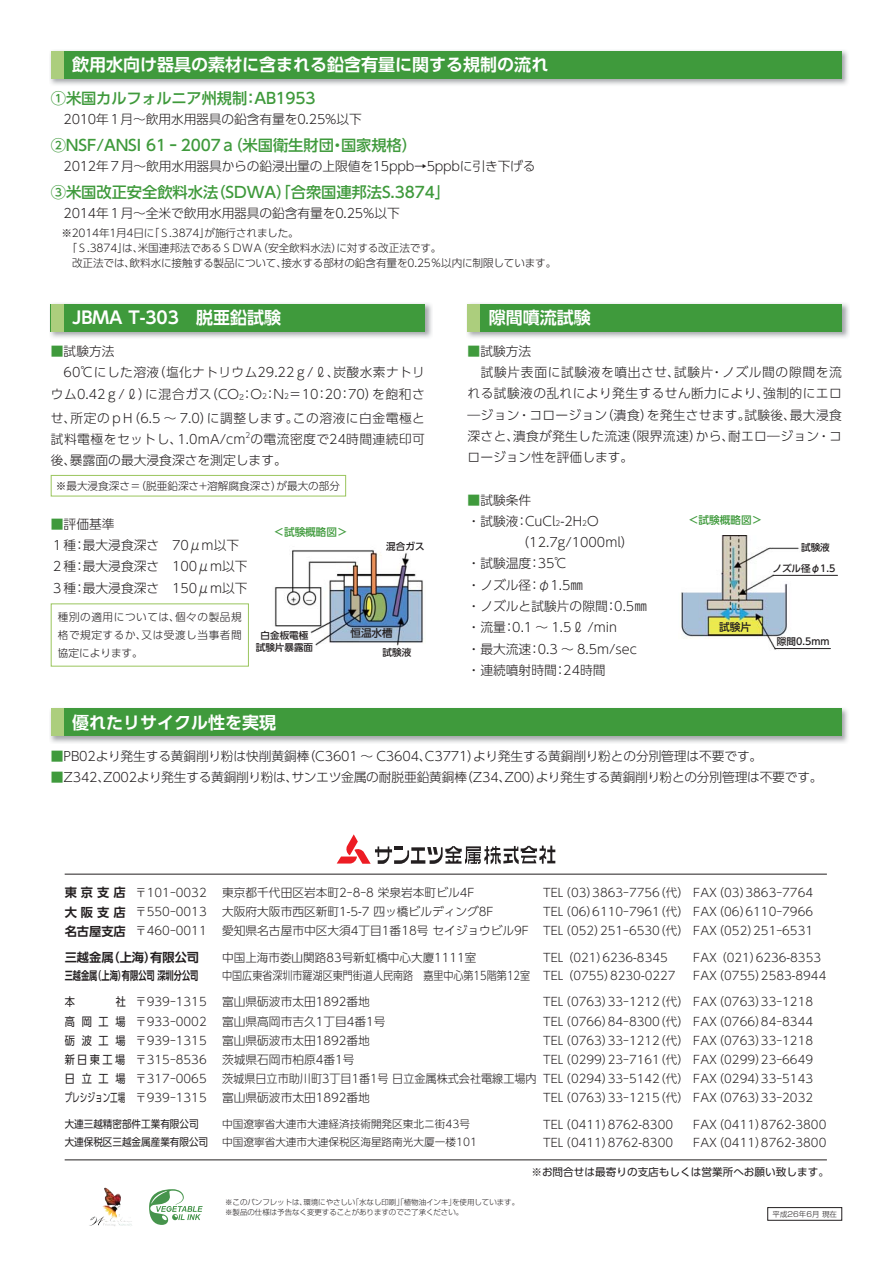
<style>
.page{position:relative;width:893px;height:1263px;background:#fff}
.page>*{position:absolute;margin:0;border:0;box-sizing:border-box;transform-origin:0 0}
.t1{font:16.95px "UD Shin Go Pro De Bold 90 pv RKSJ H";color:#fff}
.t2{font:15.3px "UD Shin Go Pro Medium 90 pv RKSJ H";letter-spacing:-.01em;color:#3f9a3c}
.t3{font:12.75px/21.3px "UD Shin Go Pro Light 90 pv RKSJ H";color:#231f20}
.t4{font:12.75px/21.3px "UD Shin Go Pro Light 90 pv RKSJ H";letter-spacing:.025em;color:#231f20}
.t5{font:12.75px/21.6px "UD Shin Go Pro Light 90 pv RKSJ H";letter-spacing:.03em;color:#231f20}
.t6{font:12.75px "UD Shin Go Pro Light 90 pv RKSJ H";letter-spacing:-.02em;color:#231f20}
.t7{font:12.75px/21.3px "UD Shin Go Pro Light 90 pv RKSJ H";letter-spacing:.035em;color:#231f20}
.t8{font:12.15px "UD Shin Go Pro De Bold 90 pv RKSJ H";color:#231f20}
.t9{font:11.7px "UD Shin Go Pro Light 90 pv RKSJ H";color:#231f20}
.t10{font:11.7px "UD Shin Go Pro Light 90 pv RKSJ H";color:#231f20;scale:.95 1}
.t11{font:11.7px "UD Shin Go Pro Light 90 pv RKSJ H";color:#231f20;scale:.86 1}
.t12{font:11.7px "UD Shin Go Pro De Bold 90 pv RKSJ H";color:#231f20;scale:.7 1}
.t13{font:10.65px/18px "UD Shin Go Pro Light 90 pv RKSJ H";color:#231f20;text-align:justify}
.t14{font:10.65px "UD Shin Go Pro Regular 90 pv RKSJ H";color:#231f20;scale:.9 1}
.t15{font:10.65px "UD Shin Go Pro Regular 90 pv RKSJ H";color:#231f20}
.t16{font:10.65px "UD Shin Go Pro Medium 90 pv RKSJ H";color:#3f9a3c}
.t17{font:10.65px "UD Shin Go Pro Medium 90 pv RKSJ H";color:#231f20}
.t18{font:9.6px/12.8px "UD Shin Go Pro Medium 90 pv RKSJ H";color:#231f20;text-align:center}
.t19{font:7.5px/10.6px "Shin Go Pro Light 90 pv RKSJ H";color:#231f20}
.t20{font:7.5px "UD Shin Go Pro Light 90 pv RKSJ H";color:#231f20}
.s1{color:#3f9a3c}
.s2{font-family:"Koz Min Pro Regular 90 pv RKSJ H";font-size:8.1px}
.s3{font-size:7.5px}
.s4{font-family:"UD Shin Go Pro De Bold 90 pv RKSJ H";font-size:12.15px}
.s5{font-family:"UD Shin Go Pro Regular 90 pv RKSJ H"}
</style>
<div class="page">
<div style="left:51px;top:475px;width:295px;height:21px;border:1px solid #9ac55d"></div>
<img style="left:50px;top:303px;width:382px;height:35px">
<div style="left:51px;top:304px;width:374px;height:27px;background:#3f9a3c"></div>
<img style="left:467px;top:303px;width:382px;height:35px">
<div style="left:468px;top:304px;width:374px;height:27px;background:#3f9a3c"></div>
<div style="left:51px;top:304px;width:13px;height:27px;background:#acce7d"></div>
<img style="left:50px;top:50px;width:798px;height:35px">
<div style="left:51px;top:51px;width:791px;height:28px;background:#3f9a3c"></div>
<div style="left:51px;top:51px;width:13px;height:28px;background:#acce7d"></div>
<img style="left:50px;top:708px;width:798px;height:35px">
<div style="left:51px;top:709px;width:791px;height:27px;background:#3f9a3c"></div>
<div style="left:51px;top:709px;width:13px;height:27px;background:#acce7d"></div>
<div style="left:468px;top:304px;width:12px;height:27px;background:#acce7d"></div>
<div style="left:767px;top:1207px;width:75px;height:13px;border:1px solid #231f20"></div>
<svg style="left:337px;top:834px;width:218px;height:30px"></svg>
<hr style="left:65px;top:874px;width:762px;height:1px;background:#231f20">
<hr style="left:65px;top:1159px;width:762px;height:1px;background:#231f20">
<img style="left:105px;top:1188px;width:20px;height:33px">
<svg style="left:149px;top:1189px;width:54px;height:36px"></svg>
<img style="left:274px;top:549px;width:150px;height:97px">
<img style="left:681px;top:535px;width:152px;height:115px">
<hr style="left:773px;top:575px;width:64px;height:1px;background:#231f20">
<hr style="left:775px;top:648px;width:55px;height:1px;background:#231f20">
<h1 class="t1" style="left:72px;top:59px;width:478px">飲用水向け器具の素材に含まれる鉛含有量に関する規制の流れ</h1>
<h2 class="t2" style="left:51px;top:92px;width:266px">①米国カルフォルニア州規制：AB1953</h2>
<p class="t3" style="left:51px;top:111px;width:312px">　2010年１月～飲用水用器具の鉛含有量を0.25%以下</p>
<h2 class="t2" style="left:51px;top:139px;width:368px">②NSF/ANSI 61 ｰ 2007ａ（米国衛生財団・国家規格）</h2>
<p class="t3" style="left:51px;top:157px;width:486px">　2012年７月～飲用水用器具からの鉛浸出量の上限値を15ppb→5ppbに引き下げる</p>
<h2 class="t2" style="left:51px;top:186px;width:401px">③米国改正安全飲料水法（SDWA）「合衆国連邦法S.3874」</h2>
<p class="t3" style="left:51px;top:204px;width:350px">　2014年１月～全米で飲用水用器具の鉛含有量を0.25%以下</p>
<p class="t13" style="left:51px;top:227px;width:507px;line-height:14.9px;text-align:left">　※2014年1月4日に「Ｓ.3874」が施行されました。<br>　　 「Ｓ.3874」は、米国連邦法であるＳＤＷＡ（安全飲料水法）に対する改正法です。<br>　　 改正法では、飲料水に接触する製品について、接水する部材の鉛含有量を0.25％以内に制限しています。</p>
<h1 class="t1" style="left:72px;top:311px;width:210px">JBMA T-303　脱亜鉛試験</h1>
<h1 class="t1" style="left:489px;top:311px;width:104px">隙間噴流試験</h1>
<p class="t5" style="left:51px;top:342px;width:376px"><span class="s1">■</span>試験方法<br>　60℃にした溶液（塩化ナトリウム29.22ｇ/ℓ、炭酸水素ナトリウム0.42ｇ/ℓ）に混合ガス（CO<span class="s2">2</span>：O<span class="s3">2</span>：N<span class="s3">2</span>＝10：20：70）を飽和さ</p>
<p class="t7" style="left:51px;top:409px;width:376px">せ、所定のｐH（6.5 ～ 7.0）に調整します。この溶液に白金電極と試料電極をセットし、1.0ｍA/cm の電流密度で24時間連続印可</p>
<p class="t20" style="left:245px;top:432px;width:6px">2</p>
<p class="t3" style="left:51px;top:451px;width:237px">後、暴露面の最大浸食深さを測定します。</p>
<p class="t13" style="left:56px;top:478px;width:286px">※最大浸食深さ＝（脱亜鉛深さ+溶解腐食深さ）が最大の部分</p>
<p class="t3" style="left:51px;top:515px;width:198px"><span class="s1">■</span>評価基準<br>１種：最大浸食深さ　70μm以下<br>２種：最大浸食深さ　100μm以下<br>３種：最大浸食深さ　150μm以下</p>
<p class="t13" style="left:58px;top:609px;width:185px">種別の適用については、個々の製品規格で規定するか、又は受渡し当事者間協定によります。</p>
<p class="t16" style="left:273px;top:528px;width:76px">＜試験概略図＞</p>
<p class="t18" style="left:386px;top:541px;width:40px">混合ガス</p>
<p class="t18" style="left:256px;top:630px;width:59px">白金板電極試験片暴露面</p>
<p class="t17" style="left:350px;top:629px;width:44px">恒温水槽</p>
<p class="t18" style="left:383px;top:647px;width:30px">試験液</p>
<h1 class="t1" style="left:72px;top:716px;width:206px">優れたリサイクル性を実現</h1>
<p class="t4" style="left:468px;top:342px;width:376px"><span class="s1">■</span>試験方法<br>　試験片表面に試験液を噴出させ、試験片・ノズル間の隙間を流れる試験液の乱れにより発生するせん断力により、強制的にエロ―ジョン・コロージョン（潰食）を発生させます。試験後、最大浸食深さと、潰食が発生した流速（限界流速）から、耐エロ―ジョン・コロージョン性を評価します。</p>
<p class="t3" style="left:468px;top:491px;width:181px"><span class="s1">■</span>試験条件<br>・試験液：CuCl<span class="s3">2</span>-2H<span class="s3">2</span>O<br>　　　　 （12.7g/1000ml）・試験温度：35℃<br>・ノズル径：φ1.5㎜<br>・ノズルと試験片の隙間：0.5㎜・流量：0.1 ～ 1.5ℓ /min<br>・最大流速：0.3 ～ 8.5m/sec・連続噴射時間：24時間</p>
<p class="t16" style="left:688px;top:516px;width:76px">＜試験概略図＞</p>
<p class="t18" style="left:772px;top:538px;width:65px;line-height:20.9px;text-align:left;text-indent:29px">試験液ノズル径φ1.5</p>
<p class="t17" style="left:719px;top:623px;width:33px">試験片</p>
<p class="t18" style="left:777px;top:636px;width:54px">隙間0.5mm</p>
<p class="t3" style="left:51px;top:747px;width:713px"><span class="s1">■</span>PB02より発生する黄銅削り粉は快削黄銅棒（C3601 ～ C3604、C3771）より発生する黄銅削り粉との分別管理は不要です。</p>
<p class="t6" style="left:51px;top:772px;width:773px"><span class="s1">■</span>Z342、Z002より発生する黄銅削り粉は、サンエツ金属の耐脱亜鉛黄銅棒（Z34、Z00）より発生する黄銅削り粉との分別管理は不要です。</p>
<p class="t9" style="left:65px;top:888px;width:144px"><span class="s4">東京支店</span> 〒101-0032</p>
<p class="t9" style="left:222px;top:888px;width:254px">東京都千代田区岩本町2-8-8 栄泉岩本町ビル4F</p>
<p class="t9" style="left:543px;top:888px;width:271px">TEL（03）3863-7756（代） FAX（03）3863-7764</p>
<p class="t9" style="left:65px;top:907px;width:144px"><span class="s4">大阪支店</span> 〒550-0013</p>
<p class="t9" style="left:222px;top:907px;width:273px">大阪府大阪市西区新町1-5-7 四ッ橋ビルディング8F</p>
<p class="t9" style="left:543px;top:907px;width:271px">TEL（06）6110-7961（代） FAX（06）6110-7966</p>
<p class="t9" style="left:65px;top:927px;width:144px"><span class="s4">名古屋支店</span> 〒460-0011</p>
<p class="t9" style="left:222px;top:927px;width:592px">愛知県名古屋市中区大須4丁目1番18号 セイジョウビル9F TEL（052）251-6530（代） FAX（052）251-6531</p>
<p class="t8" style="left:65px;top:953px;width:136px">三越金属（上海）有限公司</p>
<p class="t9" style="left:222px;top:953px;width:256px">中国上海市娄山関路83号新虹橋中心大廈1111室</p>
<p class="t9" style="left:543px;top:953px;width:126px">TEL （021）6236-8345</p>
<p class="t9" style="left:693px;top:953px;width:129px">FAX （021）6236-8353</p>
<p class="t12" style="left:65px;top:971px;width:192px">三越金属（上海）有限公司 深圳分公司</p>
<p class="t11" style="left:222px;top:971px;width:529px">中国広東省深圳市羅湖区東門街道人民南路　嘉里中心第15階第12室 TEL （0755）8230-0227</p>
<p class="t9" style="left:693px;top:971px;width:135px">FAX（0755）2583-8944</p>
<p class="t9" style="left:65px;top:998px;width:144px"><span class="s5">本　　　社</span> 〒939-1315</p>
<p class="t9" style="left:222px;top:998px;width:149px">富山県砺波市太田1892番地</p>
<p class="t9" style="left:543px;top:998px;width:271px">TEL（0763）33-1212（代） FAX（0763）33-1218</p>
<p class="t9" style="left:65px;top:1017px;width:144px"><span class="s5">高 岡 工 場</span> 〒933-0002</p>
<p class="t9" style="left:222px;top:1017px;width:165px">富山県高岡市吉久1丁目4番1号</p>
<p class="t9" style="left:543px;top:1017px;width:271px">TEL（0766）84-8300（代） FAX（0766）84-8344</p>
<p class="t9" style="left:65px;top:1036px;width:144px"><span class="s5">砺 波 工 場</span> 〒939-1315</p>
<p class="t9" style="left:222px;top:1036px;width:149px">富山県砺波市太田1892番地</p>
<p class="t9" style="left:543px;top:1036px;width:271px">TEL（0763）33-1212（代） FAX（0763）33-1218</p>
<p class="t9" style="left:65px;top:1055px;width:144px"><span class="s5">新日東工場</span> 〒315-8536</p>
<p class="t9" style="left:222px;top:1055px;width:134px">茨城県石岡市柏原4番1号</p>
<p class="t9" style="left:543px;top:1055px;width:271px">TEL（0299）23-7161（代） FAX（0299）23-6649</p>
<p class="t9" style="left:65px;top:1074px;width:144px"><span class="s5">日 立 工 場</span> 〒317-0065</p>
<p class="t10" style="left:222px;top:1074px;width:623px">茨城県日立市助川町3丁目1番1号 日立金属株式会社電線工場内 TEL（0294）33-5142（代） FAX（0294）33-5143</p>
<p class="t9" style="left:65px;top:1093px;width:144px"><span class="s5">プレシジョン工場</span> 〒939-1315</p>
<p class="t9" style="left:222px;top:1093px;width:149px">富山県砺波市太田1892番地</p>
<p class="t9" style="left:543px;top:1093px;width:271px">TEL（0763）33-1215（代） FAX（0763）33-2032</p>
<p class="t14" style="left:65px;top:1120px;width:150px">大連三越精密部件工業有限公司</p>
<p class="t13" style="left:222px;top:1117px;width:249px">中国遼寧省大連市大連経済技術開発区東北ニ街43号</p>
<p class="t9" style="left:543px;top:1120px;width:131px">TEL（0411）8762-8300</p>
<p class="t9" style="left:693px;top:1120px;width:135px">FAX（0411）8762-3800</p>
<p class="t14" style="left:65px;top:1138px;width:161px">大連保税区三越金属産業有限公司</p>
<p class="t13" style="left:222px;top:1135px;width:256px">中国遼寧省大連市大連保税区海星路南光大厦一楼101</p>
<p class="t9" style="left:543px;top:1138px;width:131px">TEL（0411）8762-8300</p>
<p class="t9" style="left:693px;top:1138px;width:135px">FAX（0411）8762-3800</p>
<p class="t19" style="left:225px;top:1197px;width:295px">※このパンフレットは、環境にやさしい「水なし印刷」「植物油インキ」を使用しています。※製品の仕様は予告なく変更することがありますのでご了承ください。</p>
<p class="t15" style="left:531px;top:1167px;width:299px">※お問合せは最寄りの支店もしくは営業所へお願い致します。</p>
<p class="t19" style="left:772px;top:1209px;width:66px">平成26年6月 現在</p>
</div>
